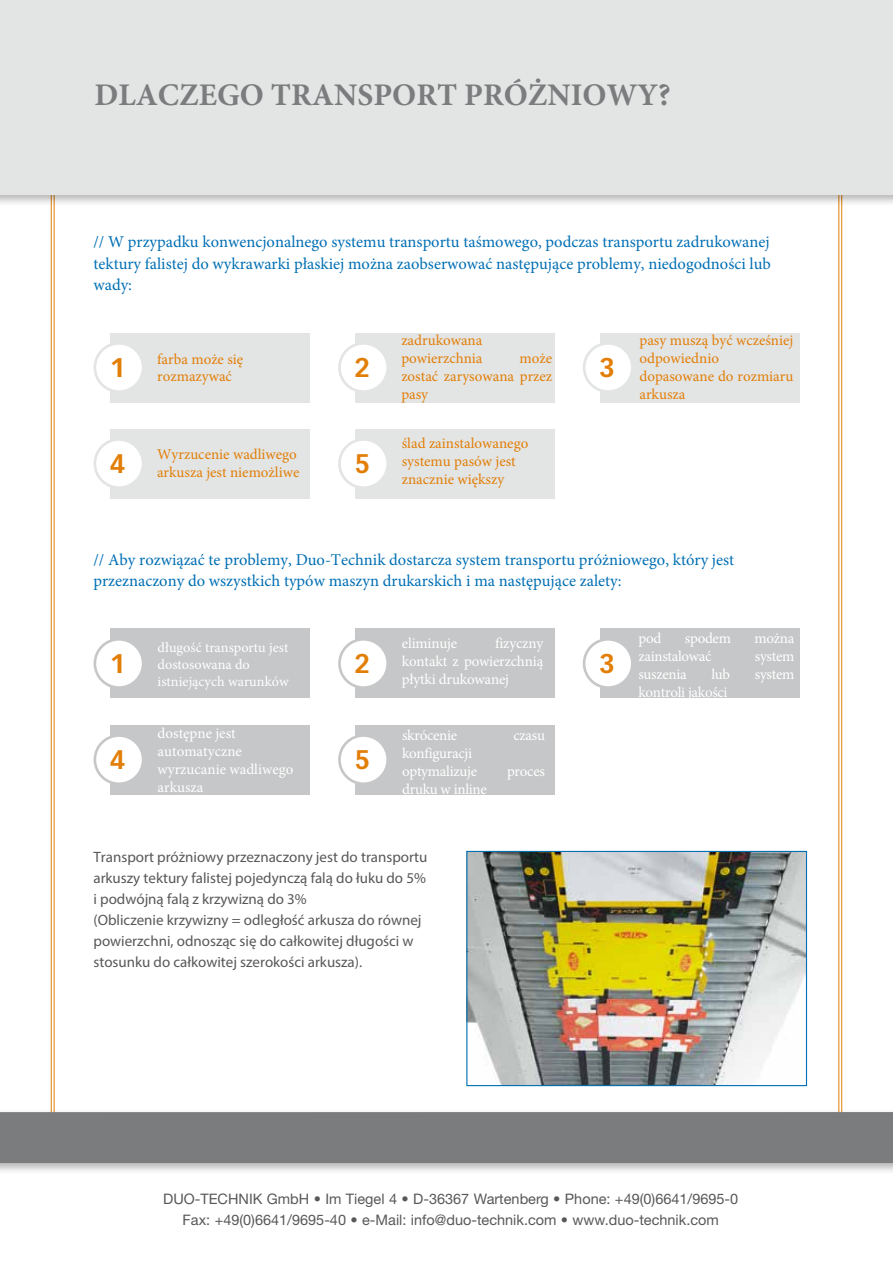
<style>
.page{position:relative;width:893px;height:1263px;background:#fff}
.page>*{position:absolute;margin:0;border:0;box-sizing:border-box;transform-origin:0 0}
.t1{font:700 31.5px "Minion Pro";color:#7b7c7e}
.t2{font:700 26.4px "Vectora LH";color:#e27e06}
.t3{font:16.5px/21.8px "Minion Pro";color:#006fb4;text-align:justify}
.t4{font:15px/21px "Myriad Pro";color:#58585a}
.t5{font:15px/18px "Minion Pro";color:#e27e06}
.t6{font:15px/18px "Minion Pro";letter-spacing:-.02em;color:#fff;text-align:justify}
.t7{font:15px/18px "Minion Pro";color:#fff}
.t8{font:14.55px/20.5px "Helvetica Neue";color:#58585a;text-align:center}
.t9{font:14.25px/17.1px "Minion Pro";color:#fff}
</style>
<div class="page">
<hr style="left:839px;top:0;width:1px;height:1144px;background:#e27e06">
<hr style="left:841px;top:0;width:1px;height:1144px;background:#e27e06">
<hr style="left:51px;top:0;width:1px;height:1154px;background:#e27e06">
<hr style="left:54px;top:0;width:1px;height:1154px;background:#e27e06">
<div style="left:0;top:0;width:893px;height:207px;background:#000;opacity:.3"></div>
<div style="left:0;top:0;width:893px;height:194px;background:#e3e4e4"></div>
<div style="left:110px;top:333px;width:200px;height:69px;background:#e3e4e4"></div>
<div style="left:95px;top:343px;width:48px;height:49px;background:#fff;border-radius:50%"></div>
<div style="left:94px;top:342px;width:50px;height:51px;border:3px solid #e3e4e4;border-radius:50%"></div>
<div style="left:110px;top:629px;width:200px;height:69px;background:#c6c7c8"></div>
<div style="left:95px;top:639px;width:48px;height:48px;background:#fff;border-radius:50%"></div>
<div style="left:94px;top:638px;width:50px;height:51px;border:3px solid #c6c7c8;border-radius:50%"></div>
<div style="left:110px;top:725px;width:200px;height:69px;background:#c6c7c8"></div>
<div style="left:95px;top:735px;width:48px;height:49px;background:#fff;border-radius:50%"></div>
<div style="left:94px;top:734px;width:50px;height:51px;border:3px solid #c6c7c8;border-radius:50%"></div>
<div style="left:355px;top:629px;width:200px;height:69px;background:#c6c7c8"></div>
<div style="left:339px;top:639px;width:49px;height:48px;background:#fff;border-radius:50%"></div>
<div style="left:338px;top:638px;width:51px;height:51px;border:3px solid #c6c7c8;border-radius:50%"></div>
<div style="left:355px;top:725px;width:200px;height:69px;background:#c6c7c8"></div>
<div style="left:339px;top:735px;width:49px;height:49px;background:#fff;border-radius:50%"></div>
<div style="left:338px;top:734px;width:51px;height:51px;border:3px solid #c6c7c8;border-radius:50%"></div>
<div style="left:600px;top:629px;width:199px;height:69px;background:#c6c7c8"></div>
<div style="left:584px;top:639px;width:48px;height:48px;background:#fff;border-radius:50%"></div>
<div style="left:583px;top:638px;width:51px;height:51px;border:3px solid #c6c7c8;border-radius:50%"></div>
<div style="left:110px;top:429px;width:200px;height:69px;background:#e3e4e4"></div>
<div style="left:95px;top:439px;width:48px;height:49px;background:#fff;border-radius:50%"></div>
<div style="left:94px;top:438px;width:50px;height:51px;border:3px solid #e3e4e4;border-radius:50%"></div>
<div style="left:355px;top:429px;width:200px;height:69px;background:#e3e4e4"></div>
<div style="left:339px;top:439px;width:49px;height:49px;background:#fff;border-radius:50%"></div>
<div style="left:338px;top:438px;width:51px;height:51px;border:3px solid #e3e4e4;border-radius:50%"></div>
<div style="left:355px;top:333px;width:200px;height:69px;background:#e3e4e4"></div>
<div style="left:339px;top:343px;width:49px;height:49px;background:#fff;border-radius:50%"></div>
<div style="left:338px;top:342px;width:51px;height:51px;border:3px solid #e3e4e4;border-radius:50%"></div>
<div style="left:600px;top:333px;width:199px;height:69px;background:#e3e4e4"></div>
<div style="left:584px;top:343px;width:48px;height:49px;background:#fff;border-radius:50%"></div>
<div style="left:583px;top:342px;width:51px;height:51px;border:3px solid #e3e4e4;border-radius:50%"></div>
<img style="left:468px;top:853px;width:337px;height:231px">
<div style="left:466px;top:851px;width:341px;height:235px;border:1px solid #006fb4"></div>
<div style="left:0;top:1108px;width:893px;height:67px;background:#000;opacity:.3"></div>
<div style="left:0;top:1112px;width:893px;height:51px;background:#7b7c7e"></div>
<h1 class="t1" style="left:94px;top:73px;width:578px">DLACZEGO TRANSPORT PRÓŻNIOWY?</h1>
<p class="t3" style="left:93px;top:231px;width:679px">// W przypadku konwencjonalnego systemu transportu taśmowego, podczas transportu zadrukowanej tektury falistej do wykrawarki płaskiej można zaobserwować następujące problemy, niedogodności lub wady:</p>
<p class="t5" style="left:110px;top:350px;width:135px;line-height:17.5px;text-indent:47px">farba może się<br><sup>1</sup> rozmazywać</p>
<h2 class="t2" style="left:354px;top:351px;width:17px">2</h2>
<p class="t5" style="left:401px;top:332px;width:83px">zadrukowana powierzchnia</p>
<p class="t5" style="left:401px;top:350px;width:152px;text-align:justify;text-indent:118px">może zostać zarysowana przez pasy</p>
<p class="t5" style="left:110px;top:446px;width:191px;text-align:right">Wyrzucenie wadliwego<br><sup>4</sup> arkusza jest niemożliwe</p>
<p class="t5" style="left:402px;top:434px;width:128px">ślad zainstalowanego systemu pasów jest znacznie większy</p>
<h2 class="t2" style="left:354px;top:447px;width:17px">5</h2>
<h2 class="t2" style="left:599px;top:351px;width:17px">3</h2>
<p class="t5" style="left:639px;top:332px;width:155px">pasy muszą być wcześniej odpowiednio dopasowane do rozmiaru arkusza</p>
<p class="t3" style="left:93px;top:550px;width:642px;line-height:20.9px">// Aby rozwiązać te problemy, Duo-Technik dostarcza system transportu próżniowego, który jest przeznaczony do wszystkich typów maszyn drukarskich i ma następujące zalety:</p>
<h2 class="t2" style="left:110px;top:647px;width:17px">1</h2>
<h2 class="t2" style="left:110px;top:743px;width:17px">4</h2>
<p class="t9" style="left:158px;top:639px;width:133px">długość transportu jest dostosowana do istniejących warunków</p>
<p class="t7" style="left:158px;top:724px;width:137px">dostępne jest automatyczne wyrzucanie wadliwego arkusza</p>
<h2 class="t2" style="left:354px;top:647px;width:17px">2</h2>
<h2 class="t2" style="left:354px;top:743px;width:17px">5</h2>
<p class="t6" style="left:402px;top:635px;width:143px;text-indent:93px">fizyczny kontakt z powierzchnią płytki drukowanej</p>
<p class="t6" style="left:402px;top:635px;width:57px">eliminuje</p>
<p class="t6" style="left:402px;top:726px;width:57px">skrócenie</p>
<p class="t6" style="left:513px;top:726px;width:33px">czasu</p>
<p class="t6" style="left:402px;top:744px;width:76px">konfiguracji optymalizuje</p>
<p class="t6" style="left:507px;top:762px;width:39px">proces</p>
<p class="t6" style="left:402px;top:780px;width:86px">druku w inline</p>
<p class="t4" style="left:93px;top:846px;width:335px">Transport próżniowy przeznaczony jest do transportu arkuszy tektury falistej pojedynczą falą do łuku do 5% i podwójną falą z krzywizną do 3%<br>(Obliczenie krzywizny = odległość arkusza do równej powierzchni, odnosząc się do całkowitej długości w stosunku do całkowitej szerokości arkusza).</p>
<h2 class="t2" style="left:599px;top:647px;width:17px">3</h2>
<p class="t6" style="left:638px;top:629px;width:24px">pod</p>
<p class="t6" style="left:685px;top:629px;width:48px">spodem</p>
<p class="t6" style="left:755px;top:629px;width:41px">można</p>
<p class="t6" style="left:638px;top:647px;width:75px">zainstalować</p>
<p class="t6" style="left:755px;top:647px;width:41px">system</p>
<p class="t6" style="left:638px;top:665px;width:50px">suszenia</p>
<p class="t6" style="left:711px;top:665px;width:20px">lub</p>
<p class="t6" style="left:755px;top:665px;width:41px">system</p>
<p class="t6" style="left:638px;top:683px;width:91px">kontroli jakości</p>
<p class="t8" style="left:163px;top:1188px;width:577px">DUO-TECHNIK GmbH • Im Tiegel 4 • D-36367 Wartenberg • Phone: +49(0)6641/9695-0<br>Fax: +49(0)6641/9695-40 • e-Mail: info@duo-technik.com • www.duo-technik.com</p>
</div>
